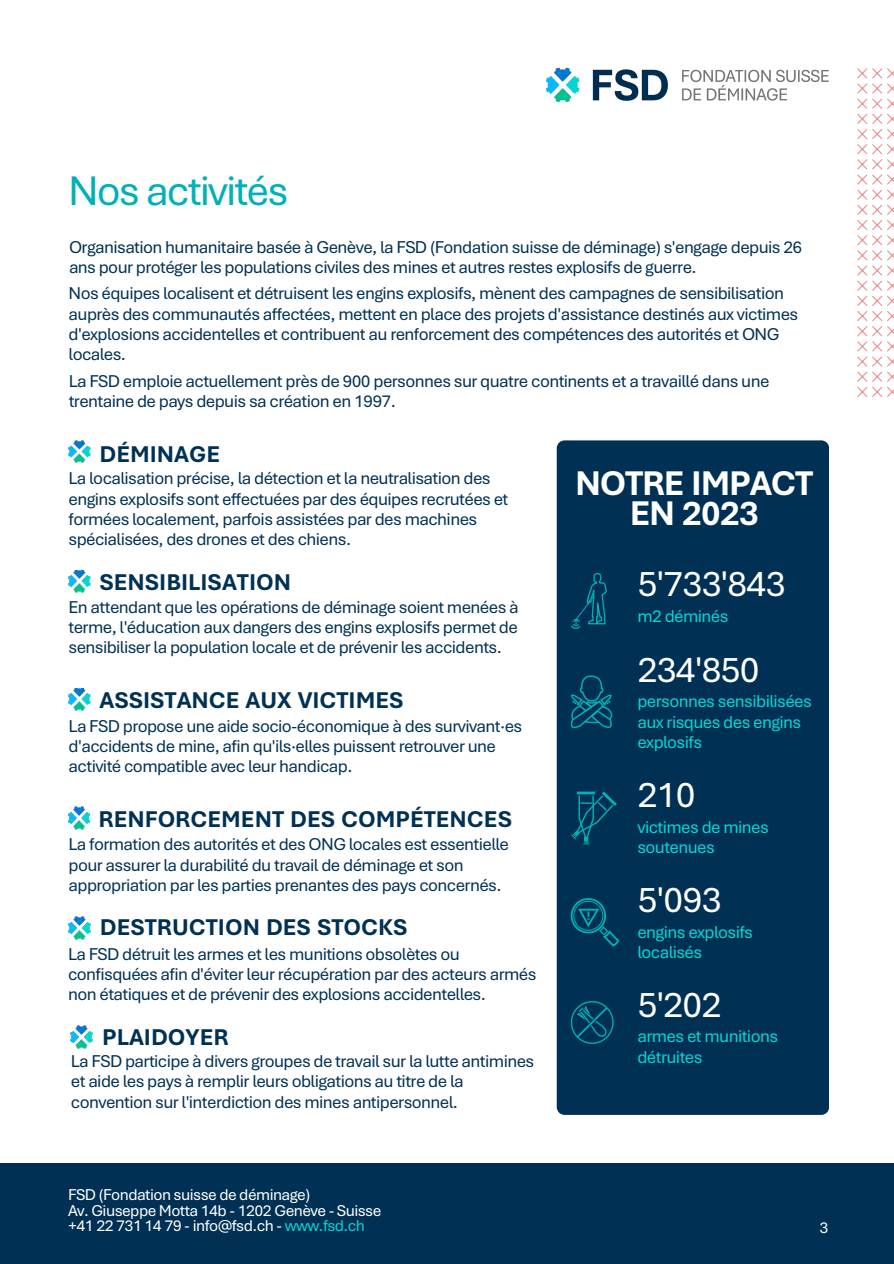
<style>
.page{position:relative;width:894px;height:1264px;background:#fff}
.page>*{position:absolute;margin:0;border:0;box-sizing:border-box;transform-origin:0 0}
.t1{font:43.5px "Bierstadt";letter-spacing:-.045em;color:#00b1b7}
.t2{font:37.5px "Bierstadt";letter-spacing:-.035em;color:#fff}
.t3{font:700 36px/29.2px "Bierstadt";letter-spacing:-.035em;color:#fff;text-align:center}
.t4{font:700 24px "Bierstadt";color:#003154}
.t5{font:18px/20.2px "Bierstadt";letter-spacing:-.035em;color:#003154}
.t6{font:18px/20.2px "Bierstadt";letter-spacing:-.035em;color:#06d6d6}
.t7{font:16.5px "Bierstadt";letter-spacing:-.035em;color:#fff}
.s1{color:#06d6d6}
</style>
<div class="page">
<img style="left:546px;top:67px;width:283px;height:36px">
<div style="left:556px;top:440px;width:272px;height:674px;background:#003154"></div>
<img style="left:68px;top:440px;width:23px;height:22px">
<img style="left:68px;top:570px;width:23px;height:22px">
<img style="left:68px;top:688px;width:23px;height:22px">
<img style="left:68px;top:807px;width:23px;height:22px">
<img style="left:68px;top:916px;width:23px;height:23px">
<div style="left:0;top:1163px;width:893px;height:100px;background:#003154"></div>
<svg style="left:857px;top:68px;width:36px;height:329px"></svg>
<svg style="left:570px;top:1001px;width:43px;height:42px;background:#004a67"></svg>
<svg style="left:570px;top:573px;width:36px;height:56px;background:#004563"></svg>
<svg style="left:570px;top:675px;width:42px;height:53px;background:#004e6a"></svg>
<svg style="left:570px;top:791px;width:46px;height:53px;background:#004765"></svg>
<svg style="left:570px;top:898px;width:49px;height:48px;background:#004b68"></svg>
<img style="left:71px;top:1025px;width:22px;height:23px">
<p class="t1" style="left:68px;top:172px;width:222px">Nos activités</p>
<p class="t5" style="left:69px;top:238px;width:734px">Organisation humanitaire basée à Genève, la FSD (Fondation suisse de déminage) s'engage depuis 26 ans pour protéger les populations civiles des mines et autres restes explosifs de guerre.</p>
<p class="t5" style="left:69px;top:285px;width:731px">Nos équipes localisent et détruisent les engins explosifs, mènent des campagnes de sensibilisation auprès des communautés affectées, mettent en place des projets d'assistance destinés aux victimes d'explosions accidentelles et contribuent au renforcement des compétences des autorités et ONG locales.</p>
<p class="t5" style="left:69px;top:372px;width:702px">La FSD emploie actuellement près de 900 personnes sur quatre continents et a travaillé dans une trentaine de pays depuis sa création en 1997.</p>
<h4 class="t4" style="left:99px;top:444px;width:122px">DÉMINAGE</h4>
<p class="t5" style="left:68px;top:470px;width:441px">La localisation précise, la détection et la neutralisation des engins explosifs sont effectuées par des équipes recrutées et formées localement, parfois assistées par des machines spécialisées, des drones et des chiens.</p>
<h4 class="t4" style="left:99px;top:572px;width:193px">SENSIBILISATION</h4>
<p class="t5" style="left:68px;top:598px;width:451px;text-align:justify">En attendant que les opérations de déminage soient menées à terme, l'éducation aux dangers des engins explosifs permet de sensibiliser la population locale et de prévenir les accidents.</p>
<h4 class="t4" style="left:99px;top:690px;width:305px">ASSISTANCE AUX VICTIMES</h4>
<p class="t5" style="left:69px;top:717px;width:455px">La FSD propose une aide socio-économique à des survivant·es d'accidents de mine, afin qu'ils·elles puissent retrouver une activité compatible avec leur handicap.</p>
<p class="t4" style="left:98px;top:808px;width:415px">RENFORCEMENT DES COMPÉTENCES</p>
<h2 class="t5" style="left:68px;top:836px;width:442px">La formation des autorités et des ONG locales est essentielle pour assurer la durabilité du travail de déminage et son appropriation par les parties prenantes des pays concernés.</h2>
<p class="t4" style="left:100px;top:917px;width:309px">DESTRUCTION DES STOCKS</p>
<p class="t5" style="left:68px;top:945px;width:470px">La FSD détruit les armes et les munitions obsolètes ou confisquées afin d'éviter leur récupération par des acteurs armés non étatiques et de prévenir des explosions accidentelles.</p>
<p class="t4" style="left:102px;top:1026px;width:128px">PLAIDOYER</p>
<p class="t5" style="left:71px;top:1052px;width:465px">La FSD participe à divers groupes de travail sur la lutte antimines et aide les pays à remplir leurs obligations au titre de la convention sur l'interdiction des mines antipersonnel.</p>
<p class="t3" style="left:575px;top:472px;width:240px">NOTRE IMPACT<br>EN 2023</p>
<p class="t2" style="left:637px;top:568px;width:150px">5'733'843</p>
<p class="t6" style="left:637px;top:608px;width:93px">m2 déminés</p>
<p class="t2" style="left:637px;top:653px;width:124px">234'850</p>
<p class="t6" style="left:637px;top:693px;width:176px">personnes sensibilisées aux risques des engins explosifs</p>
<p class="t2" style="left:637px;top:779px;width:60px">210</p>
<h4 class="t6" style="left:637px;top:818px;width:133px">victimes de mines</h4>
<p class="t6" style="left:637px;top:838px;width:79px">soutenues</p>
<p class="t2" style="left:637px;top:883px;width:86px">5'093</p>
<h4 class="t6" style="left:637px;top:923px;width:117px">engins explosifs</h4>
<p class="t6" style="left:637px;top:943px;width:66px">localisés</p>
<p class="t2" style="left:637px;top:988px;width:86px">5'202</p>
<h4 class="t6" style="left:637px;top:1028px;width:142px">armes et munitions</h4>
<p class="t6" style="left:637px;top:1048px;width:67px">détruites</p>
<p class="t7" style="left:68px;top:1187px;width:244px">FSD (Fondation suisse de déminage)</p>
<p class="t7" style="left:68px;top:1203px;width:315px">Av. Giuseppe Motta 14b - 1202 Genève - Suisse</p>
<p class="t7" style="left:68px;top:1219px;width:298px">+41 22 731 14 79 - info@fsd.ch - <span class="s1">www.fsd.ch</span></p>
<p class="t7" style="left:819px;top:1221px;width:10px">3</p>
</div>
